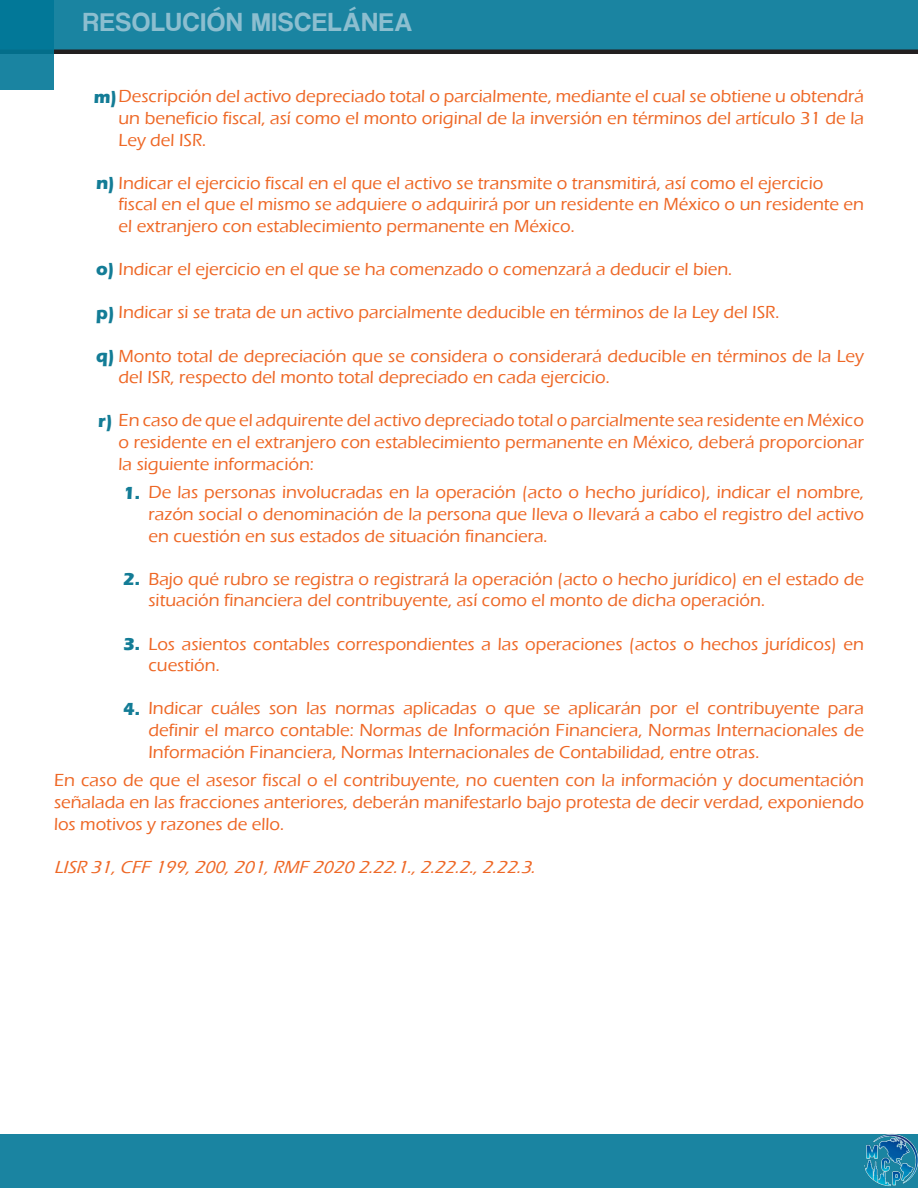
<style>
.page{position:relative;width:918px;height:1188px;background:#fff}
.page>*{position:absolute;margin:0;border:0;box-sizing:border-box;transform-origin:0 0}
.t1{font:27px "Coolvetica Rg";letter-spacing:.05em;color:#9ac5d5}
.t2{font:500 18px/21.6px "Eras ITC";color:#ee6725;text-align:justify}
.t3{font:italic 500 18px "Eras ITC";color:#ee6725}
.t4{font:700 18px "Eras ITC";color:#137c96}
.s1{font-weight:700;color:#137c96}
</style>
<div class="page">
<div style="left:0;top:0;width:918px;height:54px;background:#1a84a1"></div>
<div style="left:0;top:1134px;width:918px;height:54px;background:#1a84a1"></div>
<hr style="left:0;top:50px;width:918px;height:4px;background:#231f20">
<img style="left:864px;top:1134px;width:54px;height:53px">
<svg style="left:0;top:0;width:54px;height:90px;background:#0b7c9a"></svg>
<h1 class="t1" style="left:83px;top:6px;width:331px">RESOLUCIÓN MISCELÁNEA</h1>
<p class="t2" style="left:119px;top:86px;width:747px;text-indent:-25px"><span class="s1">m)</span>Descripción del activo depreciado total o parcialmente, mediante el cual se obtiene u obtendrá un beneficio fiscal, así como el monto original de la inversión en términos del artículo 31 de la Ley del ISR.</p>
<p class="t2" style="left:96px;top:172px;width:729px"><span class="s1">n)</span> Indicar el ejercicio fiscal en el que el activo se transmite o transmitirá, así como el ejercicio</p>
<p class="t2" style="left:119px;top:194px;width:747px">fiscal en el que el mismo se adquiere o adquirirá por un residente en México o un residente en el extranjero con establecimiento permanente en México.</p>
<p class="t2" style="left:96px;top:259px;width:638px"><span class="s1">o)</span> Indicar el ejercicio en el que se ha comenzado o comenzará a deducir el bien.</p>
<p class="t2" style="left:96px;top:302px;width:685px"><span class="s1">p)</span> Indicar si se trata de un activo parcialmente deducible en términos de la Ley del ISR.</p>
<p class="t2" style="left:119px;top:345px;width:747px;text-indent:-22px"><span class="s1">q)</span> Monto total de depreciación que se considera o considerará deducible en términos de la Ley del ISR, respecto del monto total depreciado en cada ejercicio.</p>
<p class="t2" style="left:119px;top:410px;width:747px;text-indent:-20px"><span class="s1">r)</span> En caso de que el adquirente del activo depreciado total o parcialmente sea residente en México o residente en el extranjero con establecimiento permanente en México, deberá proporcionar la siguiente información:</p>
<p class="t4" style="left:123px;top:482px;width:19px">1.</p>
<p class="t4" style="left:123px;top:569px;width:19px">2.</p>
<p class="t4" style="left:123px;top:633px;width:19px">3.</p>
<p class="t4" style="left:123px;top:698px;width:19px">4.</p>
<p class="t2" style="left:148px;top:482px;width:717px">De las personas involucradas en la operación (acto o hecho jurídico), indicar el nombre, razón social o denominación de la persona que lleva o llevará a cabo el registro del activo en cuestión en sus estados de situación financiera.</p>
<p class="t2" style="left:148px;top:568px;width:717px">Bajo qué rubro se registra o registrará la operación (acto o hecho jurídico) en el estado de situación financiera del contribuyente, así como el monto de dicha operación.</p>
<p class="t2" style="left:148px;top:633px;width:717px">Los asientos contables correspondientes a las operaciones (actos o hechos jurídicos) en cuestión.</p>
<p class="t2" style="left:148px;top:698px;width:717px">Indicar cuáles son las normas aplicadas o que se aplicarán por el contribuyente para definir el marco contable: Normas de Información Financiera, Normas Internacionales de Información Financiera, Normas Internacionales de Contabilidad, entre otras.</p>
<p class="t2" style="left:54px;top:770px;width:812px">En caso de que el asesor fiscal o el contribuyente, no cuenten con la información y documentación señalada en las fracciones anteriores, deberán manifestarlo bajo protesta de decir verdad, exponiendo los motivos y razones de ello.</p>
<p class="t3" style="left:54px;top:857px;width:487px">LISR 31,CFF 199,200,201,RMF 2020 2.22.1.,2.22.2.,2.22.3.</p>
</div>
